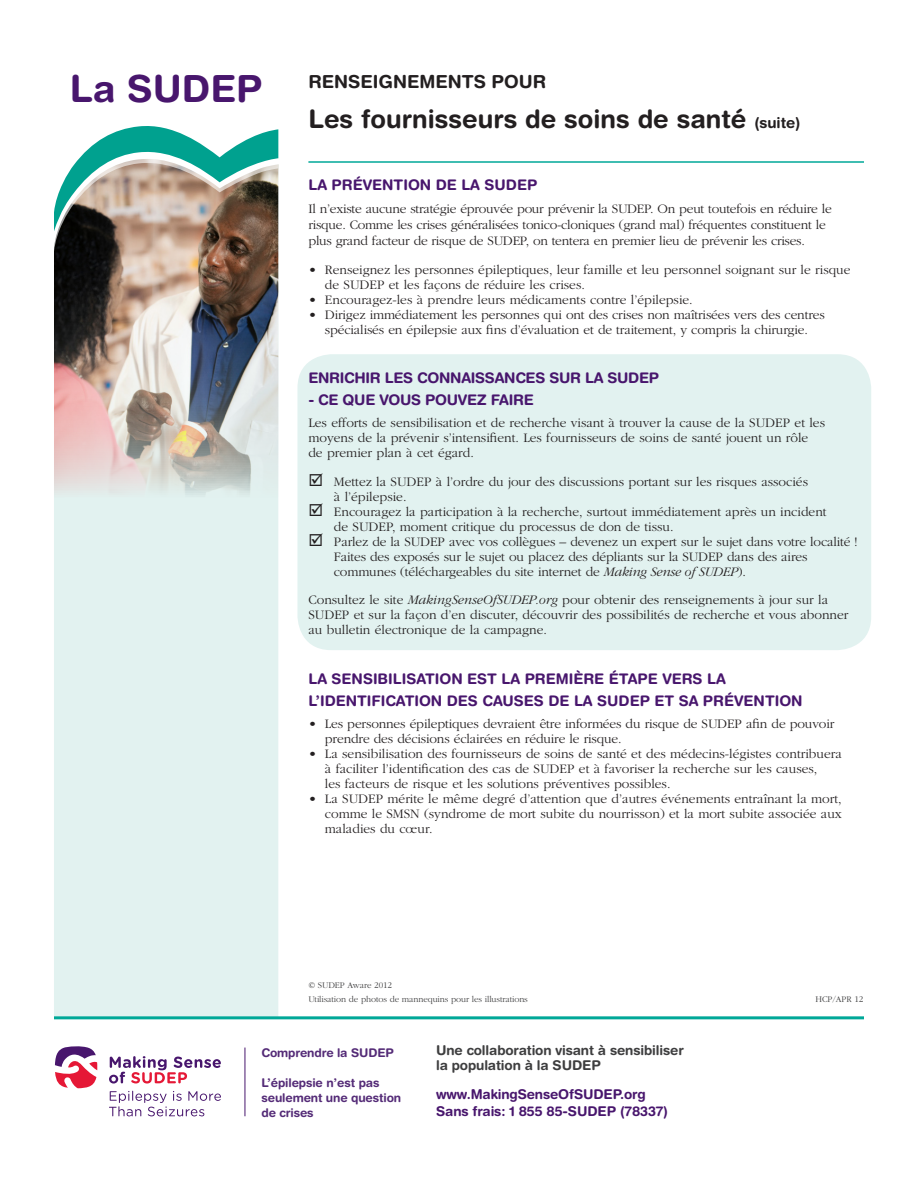
<style>
.page{position:relative;width:918px;height:1188px;background:#fff}
.page>*{position:absolute;margin:0;border:0;box-sizing:border-box;transform-origin:0 0}
.t1{font:700 37.5px "Helvetica Rounded";color:#48166d}
.t2{font:700 25.5px "Helvetica Rounded";color:#231f20}
.t3{font:700 18px "Helvetica Rounded";color:#231f20}
.Heading{font:700 14.7px/22.2px "Helvetica Rounded";color:#48166d}
.Heading-2{font:700 14.7px "Helvetica Rounded";letter-spacing:-.02em;color:#48166d}
.Bullets{font:300 13.5px/15px "Garamond";color:#231f20}
.Body{font:300 13.5px/16.2px "Garamond";letter-spacing:-.02em;color:#231f20}
.Body-2{font:700 13.5px/15px "Helvetica Rounded";letter-spacing:-.01em;color:#3e3e3f}
.Body-3{font:700 13.5px "Helvetica Rounded";letter-spacing:-.01em;color:#48166d}
.Body-4{font:700 12px/15px "Helvetica Rounded";letter-spacing:-.01em;color:#542b77}
.t4{font:300 9px "Garamond";letter-spacing:-.01em;color:#3e3e3f}
.s1{font-size:15px}
.s2{font-style:italic}
</style>
<div class="page">
<div style="left:297px;top:354px;width:574px;height:296px;background:#e2f2f0;border-radius:34px"></div>
<div style="left:54px;top:596px;width:224px;height:420px;background:#e2f2f0"></div>
<img style="left:54px;top:251px;width:224px;height:345px">
<svg style="left:54px;top:126px;width:224px;height:125px"></svg>
<hr style="left:308px;top:161px;width:556px;height:2px;background:#00a898">
<hr style="left:54px;top:1016px;width:810px;height:3px;background:#00a898">
<svg style="left:109px;top:1056px;width:112px;height:28px"></svg>
<svg style="left:109px;top:1091px;width:112px;height:25px"></svg>
<svg style="left:55px;top:1046px;width:42px;height:42px"></svg>
<hr style="left:245px;top:1048px;width:1px;height:68px;background:#48166d">
<p class="t1" style="left:70px;top:66px;width:194px">La SUDEP</p>
<p class="t3" style="left:308px;top:71px;width:239px">RENSEIGNEMENTS POUR</p>
<p class="t2" style="left:308px;top:103px;width:494px">Les fournisseurs de soins de santé <span class="s1">(suite)</span></p>
<p class="Heading" style="left:308px;top:173px;width:230px">LA PRÉVENTION DE LA SUDEP</p>
<p class="Body" style="left:308px;top:201px;width:525px">Il n’existe aucune stratégie éprouvée pour prévenir la SUDEP. On peut toutefois en réduire le risque. Comme les crises généralisées tonico-cloniques (grand mal) fréquentes constituent le plus grand facteur de risque de SUDEP, on tentera en premier lieu de prévenir les crises.</p>
<p class="Bullets" style="left:325px;top:262px;width:527px;text-indent:-16px">• Renseignez les personnes épileptiques, leur famille et leu personnel soignant sur le risque de SUDEP et les façons de réduire les crises.</p>
<p class="Bullets" style="left:308px;top:292px;width:386px">• Encouragez-les à prendre leurs médicaments contre l’épilepsie.</p>
<p class="Bullets" style="left:308px;top:307px;width:518px;text-align:center">• Dirigez immédiatement les personnes qui ont des crises non maîtrisées vers des centres spécialisés en épilepsie aux fins d’évaluation et de traitement, y compris la chirurgie.</p>
<p class="Heading-2" style="left:308px;top:369px;width:352px">ENRICHIR LES CONNAISSANCES SUR LA SUDEP</p>
<p class="Heading-2" style="left:308px;top:391px;width:227px">- CE QUE VOUS POUVEZ FAIRE</p>
<p class="Bullets" style="left:308px;top:416px;width:518px">Les efforts de sensibilisation et de recherche visant à trouver la cause de la SUDEP et les moyens de la prévenir s’intensifient. Les fournisseurs de soins de santé jouent un rôle de premier plan à cet égard.</p>
<p class="Bullets" style="left:334px;top:474px;width:476px;text-indent:-26px">☑ Mettez la SUDEP à l’ordre du jour des discussions portant sur les risques associés à l’épilepsie.</p>
<p class="Bullets" style="left:334px;top:504px;width:494px;text-indent:-26px">☑ Encouragez la participation à la recherche, surtout immédiatement après un incident de SUDEP, moment critique du processus de don de tissu.</p>
<p class="Bullets" style="left:334px;top:534px;width:525px;text-indent:-26px">☑ Parlez de la SUDEP avec vos collègues – devenez un expert sur le sujet dans votre localité !<br>Faites des exposés sur le sujet ou placez des dépliants sur la SUDEP dans des aires communes (téléchargeables du site internet de <span class="s2">Making Sense of SUDEP</span>).</p>
<p class="Bullets" style="left:308px;top:593px;width:542px">Consultez le site <span class="s2">MakingSenseOfSUDEP.org</span> pour obtenir des renseignements à jour sur la<br>SUDEP et sur la façon d’en discuter, découvrir des possibilités de recherche et vous abonner au bulletin électronique de la campagne.</p>
<p class="Heading" style="left:308px;top:667px;width:496px">LA SENSIBILISATION EST LA PREMIÈRE ÉTAPE VERS LA<br>L’IDENTIFICATION DES CAUSES DE LA SUDEP ET SA PRÉVENTION</p>
<p class="Bullets" style="left:325px;top:716px;width:511px;text-indent:-16px">• Les personnes épileptiques devraient être informées du risque de SUDEP afin de pouvoir prendre des décisions éclairées en réduire le risque.</p>
<p class="Bullets" style="left:325px;top:746px;width:518px;text-indent:-16px">• La sensibilisation des fournisseurs de soins de santé et des médecins-légistes contribuera à faciliter l’identification des cas de SUDEP et à favoriser la recherche sur les causes,<br>les facteurs de risque et les solutions préventives possibles.</p>
<p class="Bullets" style="left:325px;top:791px;width:519px;text-align:justify;text-indent:-16px">• La SUDEP mérite le même degré d’attention que d’autres événements entraînant la mort, comme le SMSN (syndrome de mort subite du nourrisson) et la mort subite associée aux maladies du cœur.</p>
<p class="t4" style="left:308px;top:981px;width:85px">© SUDEP Aware 2012</p>
<p class="t4" style="left:308px;top:995px;width:221px">Utilisation de photos de mannequins pour les illustrations</p>
<p class="t4" style="left:815px;top:995px;width:49px">HCP/APR 12</p>
<p class="Body-4" style="left:261px;top:1045px;width:134px">Comprendre la SUDEP</p>
<p class="Body-4" style="left:261px;top:1075px;width:141px">L’épilepsie n’est pas seulement une question de crises</p>
<p class="Body-2" style="left:436px;top:1043px;width:249px">Une collaboration visant à sensibiliser la population à la SUDEP</p>
<p class="Body-3" style="left:436px;top:1086px;width:211px">www.MakingSenseOfSUDEP.org</p>
<p class="Body-3" style="left:436px;top:1103px;width:233px">Sans frais: 1 855 85-SUDEP (78337)</p>
</div>
